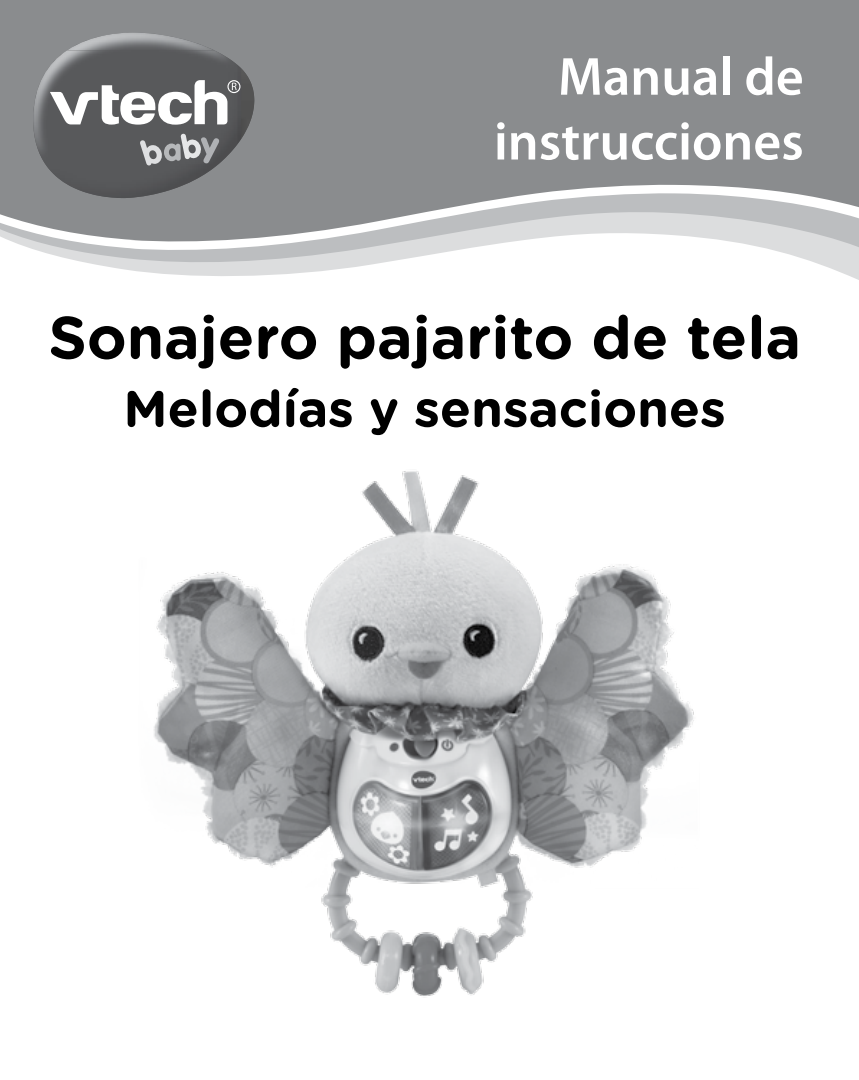
<style>
.page{position:relative;width:859px;height:1080px;background:#fff}
.page>*{position:absolute;margin:0;border:0;box-sizing:border-box;transform-origin:0 0}
.t1{font:700 60px "Gotham Rounded";color:#000}
.t2{font:600 54px/64.8px "Myriad Pro";color:#fff;text-align:right}
.t3{font:700 51px "Gotham Rounded";color:#000}
</style>
<div class="page">
<svg style="left:100px;top:265px;width:759px;height:15px"></svg>
<svg style="left:47px;top:253px;width:812px;height:12px"></svg>
<svg style="left:19px;top:244px;width:840px;height:9px"></svg>
<svg style="left:0;top:0;width:859px;height:244px;fill:#8a8c8e"></svg>
<svg style="left:33px;top:32px;width:231px;height:166px;fill:#58595b"></svg>
<img style="left:45px;top:164px;width:174px;height:34px">
<img style="left:241px;top:68px;width:13px;height:71px">
<img style="left:67px;top:33px;width:147px;height:17px">
<img style="left:33px;top:50px;width:34px;height:112px">
<svg style="left:50px;top:80px;width:190px;height:45px"></svg>
<svg style="left:140px;top:134px;width:79px;height:32px"></svg>
<img style="left:154px;top:471px;width:540px;height:525px">
<p class="t2" style="left:494px;top:43px;width:311px">Manual de instrucciones</p>
<p class="t1" style="left:48px;top:294px;width:754px">Sonajero pajarito de tela</p>
<p class="t3" style="left:123px;top:371px;width:604px">Melodías y sensaciones</p>
</div>
